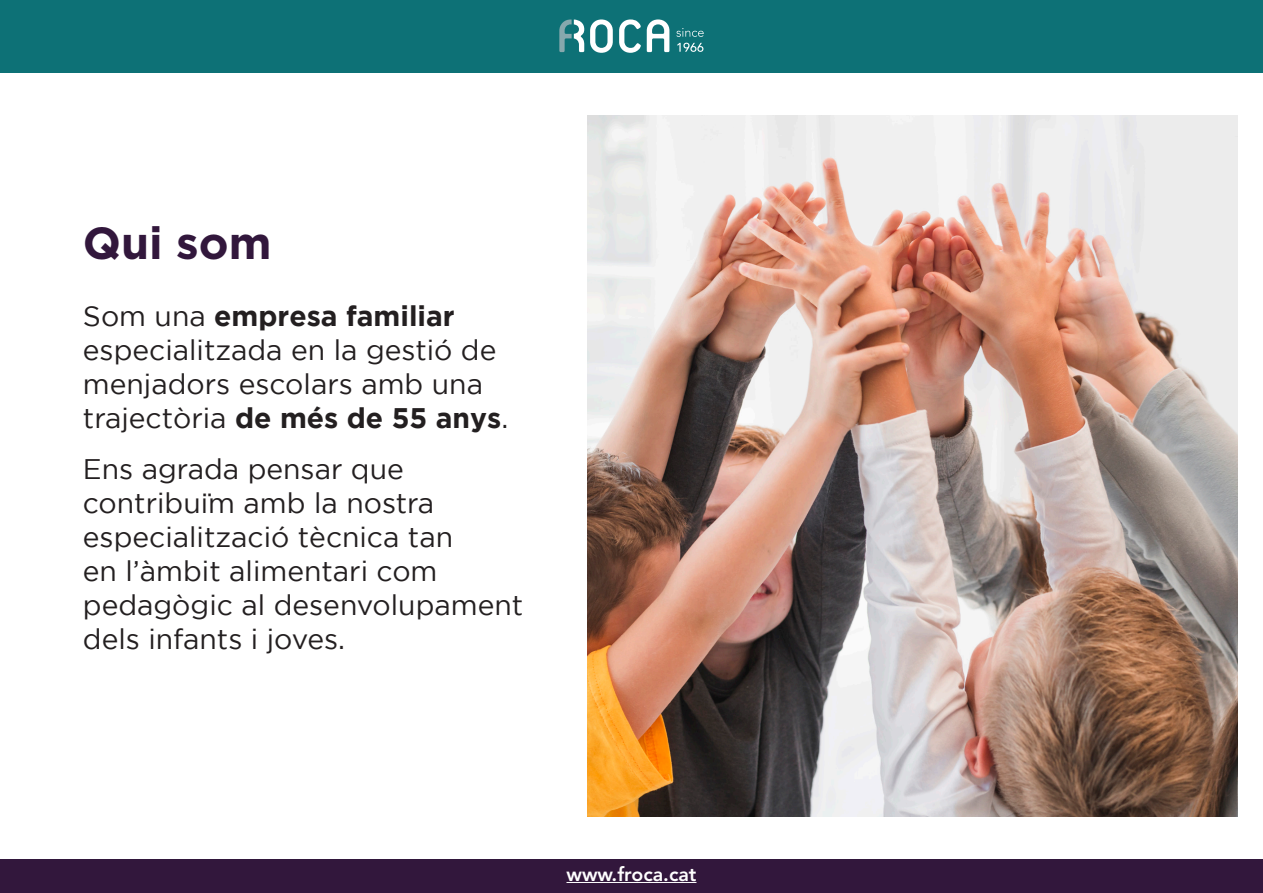
<style>
.page{position:relative;width:1263px;height:893px;background:#fff}
.page>*{position:absolute;margin:0;border:0;box-sizing:border-box;transform-origin:0 0}
.t1{font:700 45px "Gotham";color:#32173c}
.t2{font:28.2px/33.9px "Gotham";color:#231f20}
.t3{font:800 19.5px "Avenir LT Std";color:#fff}
.s1{font-weight:700}
</style>
<div class="page">
<div style="left:0;top:0;width:1263px;height:72px;background:#0d7176"></div>
<svg style="left:559px;top:19px;width:25px;height:33px"></svg>
<svg style="left:590px;top:19px;width:23px;height:34px"></svg>
<svg style="left:619px;top:19px;width:22px;height:34px"></svg>
<svg style="left:647px;top:19px;width:22px;height:33px"></svg>
<svg style="left:676px;top:28px;width:28px;height:9px"></svg>
<svg style="left:677px;top:43px;width:26px;height:9px"></svg>
<div style="left:0;top:859px;width:1263px;height:34px;background:#32173c"></div>
<hr style="left:566px;top:882px;width:130px;height:1px;background:#fff">
<img style="left:587px;top:115px;width:650px;height:702px">
<p class="t1" style="left:83px;top:217px;width:190px">Qui som</p>
<p class="t2" style="left:83px;top:299px;width:427px">Som una <span class="s1">empresa familiar </span>especialitzada en la gestió de menjadors escolars amb una trajectòria <span class="s1">de més de 55 anys</span>.</p>
<p class="t2" style="left:83px;top:452px;width:442px">Ens agrada pensar que contribuïm amb la nostra especialització tècnica tan<br>en l’àmbit alimentari com pedagògic al desenvolupament dels infants i joves.</p>
<p class="t3" style="left:566px;top:862px;width:131px">www.froca.cat</p>
</div>
